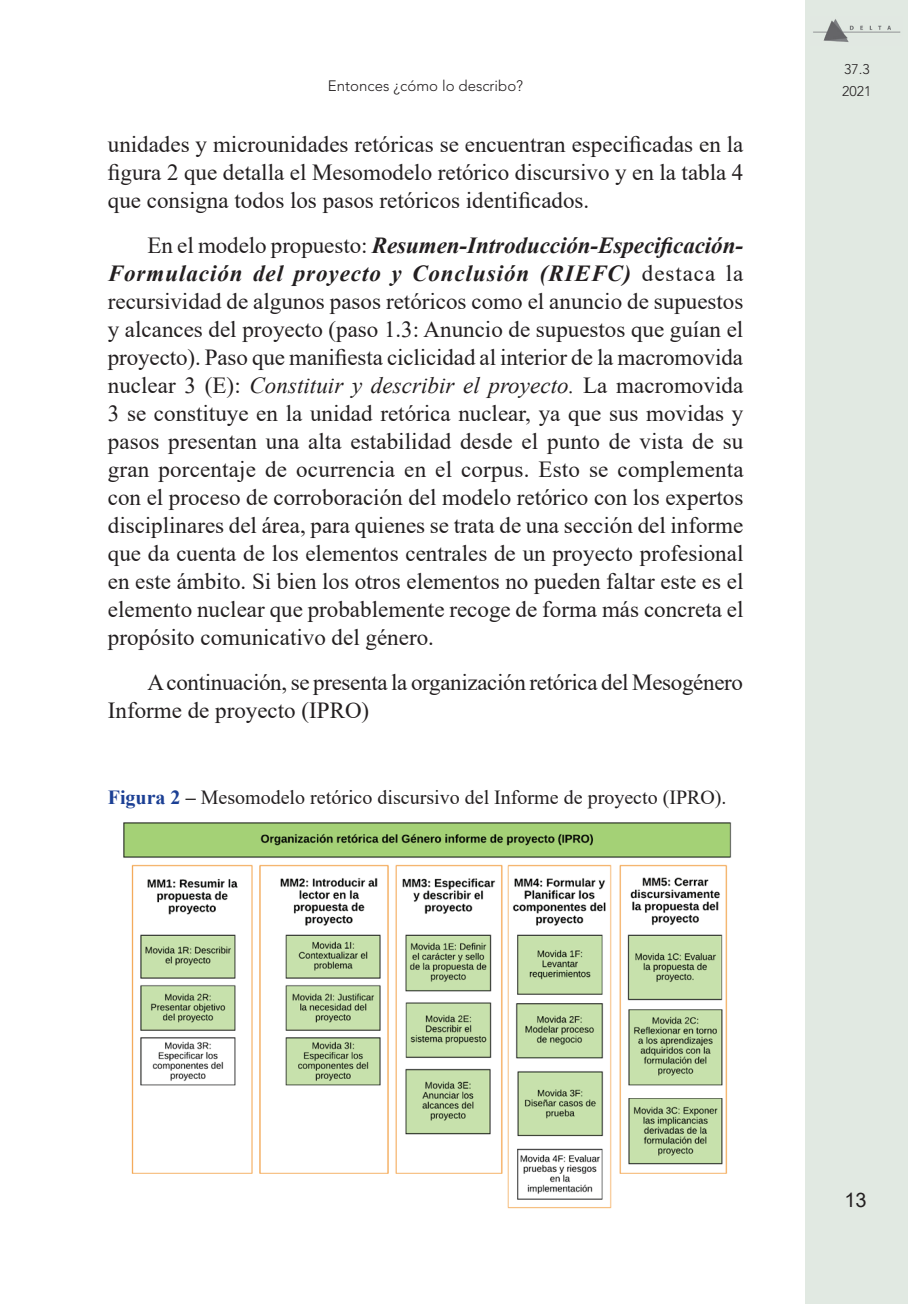
<style>
.page{position:relative;width:908px;height:1304px;background:#fff}
.page>*{position:absolute;margin:0;border:0;box-sizing:border-box;transform-origin:0 0}
.t1{font:23px/28px "Times New Roman";color:#231f20;text-align:justify}
.t2{font:20px "Times New Roman";color:#231f20}
.t3{font:20px "Arial";color:#231f20}
.t4{font:300 15px "Avenir";color:#231f20}
.t5{font:300 14px/22px "Avenir";color:#231f20}
.s1{font-weight:700;font-style:italic}
.s2{font-style:italic}
.s3{font-weight:700;color:#1b3f94}
.s4{font-weight:700}
</style>
<div class="page">
<div style="left:804px;top:0;width:102px;height:1304px;background:#e1e9e2"></div>
<img style="left:813px;top:19px;width:88px;height:23px">
<img style="left:123px;top:822px;width:609px;height:387px">
<p class="t4" style="left:328px;top:77px;width:197px">Entonces ¿cómo lo describo?</p>
<p class="t1" style="left:108px;top:130px;width:636px">unidades y microunidades retóricas se encuentran especificadas en la figura 2 que detalla el Mesomodelo retórico discursivo y en la tabla 4 que consigna todos los pasos retóricos identificados.</p>
<p class="t1" style="left:108px;top:231px;width:637px;text-indent:40px">En el modelo propuesto: <span class="s1">Resumen-Introducción-Especificación-Formulación del proyecto y Conclusión (RIEFC)</span> destaca la recursividad de algunos pasos retóricos como el anuncio de supuestos y alcances del proyecto (paso 1.3: Anuncio de supuestos que guían el proyecto). Paso que manifiesta ciclicidad al interior de la macromovida nuclear 3 (E): <span class="s2">Constituir y describir el proyecto.</span> La macromovida 3 se constituye en la unidad retórica nuclear, ya que sus movidas y pasos presentan una alta estabilidad desde el punto de vista de su gran porcentaje de ocurrencia en el corpus. Esto se complementa con el proceso de corroboración del modelo retórico con los expertos disciplinares del área, para quienes se trata de una sección del informe que da cuenta de los elementos centrales de un proyecto profesional en este ámbito. Si bien los otros elementos no pueden faltar este es el elemento nuclear que probablemente recoge de forma más concreta el propósito comunicativo del género.</p>
<p class="t1" style="left:108px;top:667px;width:636px;text-indent:40px">A continuación, se presenta la organización retórica del Mesogénero<br>Informe de proyecto (IPRO)</p>
<p class="t2" style="left:108px;top:783px;width:620px"><span class="s3">Figura 2</span> <span class="s4">–</span> Mesomodelo retórico discursivo del Informe de proyecto (IPRO ).</p>
<p class="t5" style="left:841px;top:58px;width:31px">37.3<br>2021</p>
<p class="t3" style="left:844px;top:1186px;width:24px">13</p>
</div>
